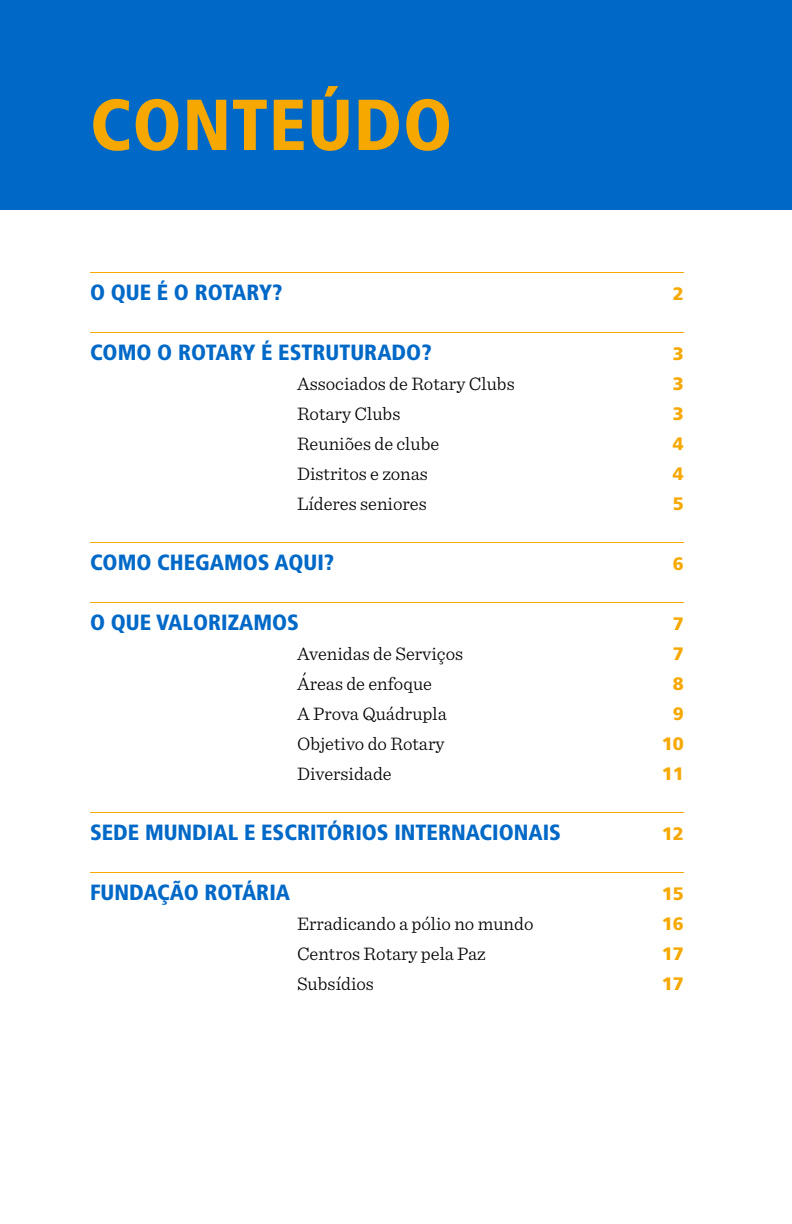
<style>
.page{position:relative;width:792px;height:1224px;background:#fff}
.page>*{position:absolute;margin:0;border:0;box-sizing:border-box;transform-origin:0 0}
.t1{font:900 condensed 72px "Frutiger LT Std";letter-spacing:.015em;color:#f7a800}
.t2{font:900 condensed 22px "Frutiger LT Std";color:#0069c8}
.t3{font:300 19px "Sentinel";color:#000}
.t4{font:900 18px "Frutiger LT Std";color:#f7a800}
</style>
<div class="page">
<div style="left:0;top:0;width:792px;height:210px;background:#0069c8"></div>
<hr style="left:90px;top:272px;width:594px;height:1px;background:#f7a800">
<hr style="left:90px;top:332px;width:594px;height:1px;background:#f7a800">
<hr style="left:90px;top:542px;width:594px;height:1px;background:#f7a800">
<hr style="left:90px;top:602px;width:594px;height:1px;background:#f7a800">
<hr style="left:90px;top:812px;width:594px;height:1px;background:#f7a800">
<hr style="left:90px;top:872px;width:594px;height:1px;background:#f7a800">
<h1 class="t1" style="left:90px;top:82px;width:364px">CONTEÚDO</h1>
<p class="t2" style="left:90px;top:279px;width:194px">O QUE É O ROTARY?</p>
<p class="t4" style="left:673px;top:283px;width:13px">2</p>
<p class="t2" style="left:90px;top:339px;width:343px">COMO O ROTARY É ESTRUTURADO?</p>
<p class="t4" style="left:673px;top:343px;width:13px">3</p>
<p class="t3" style="left:297px;top:369px;width:219px">Associados de Rotary Clubs</p>
<p class="t4" style="left:673px;top:373px;width:13px">3</p>
<p class="t3" style="left:297px;top:399px;width:105px">Rotary Clubs</p>
<p class="t4" style="left:673px;top:403px;width:13px">3</p>
<p class="t3" style="left:297px;top:429px;width:144px">Reuniões de clube</p>
<p class="t4" style="left:673px;top:433px;width:13px">4</p>
<p class="t3" style="left:297px;top:459px;width:133px">Distritos e zonas</p>
<p class="t4" style="left:673px;top:463px;width:13px">4</p>
<p class="t3" style="left:297px;top:489px;width:131px">Líderes seniores</p>
<p class="t4" style="left:673px;top:493px;width:13px">5</p>
<p class="t2" style="left:90px;top:549px;width:246px">COMO CHEGAMOS AQUI?</p>
<p class="t4" style="left:673px;top:553px;width:13px">6</p>
<p class="t2" style="left:90px;top:609px;width:211px">O QUE VALORIZAMOS</p>
<p class="t4" style="left:673px;top:613px;width:13px">7</p>
<p class="t3" style="left:297px;top:639px;width:168px">Avenidas de Serviços</p>
<p class="t4" style="left:673px;top:643px;width:13px">7</p>
<p class="t3" style="left:297px;top:669px;width:137px">Áreas de enfoque</p>
<p class="t4" style="left:673px;top:673px;width:13px">8</p>
<p class="t3" style="left:297px;top:699px;width:151px">A Prova Quádrupla</p>
<p class="t4" style="left:673px;top:703px;width:13px">9</p>
<p class="t3" style="left:297px;top:729px;width:149px">Objetivo do Rotary</p>
<p class="t4" style="left:662px;top:733px;width:24px">10</p>
<p class="t3" style="left:297px;top:759px;width:96px">Diversidade</p>
<p class="t4" style="left:662px;top:763px;width:24px">11</p>
<p class="t2" style="left:90px;top:819px;width:473px">SEDE MUNDIAL E ESCRITÓRIOS INTERNACIONAIS</p>
<p class="t4" style="left:662px;top:823px;width:24px">12</p>
<p class="t2" style="left:90px;top:879px;width:202px">FUNDAÇÃO ROTÁRIA</p>
<p class="t4" style="left:662px;top:883px;width:24px">15</p>
<p class="t3" style="left:297px;top:909px;width:238px">Erradicando a pólio no mundo</p>
<p class="t4" style="left:662px;top:913px;width:24px">16</p>
<p class="t3" style="left:297px;top:939px;width:190px">Centros Rotary pela Paz</p>
<p class="t4" style="left:662px;top:943px;width:24px">17</p>
<p class="t3" style="left:297px;top:969px;width:79px">Subsídios</p>
<p class="t4" style="left:662px;top:973px;width:24px">17</p>
</div>
